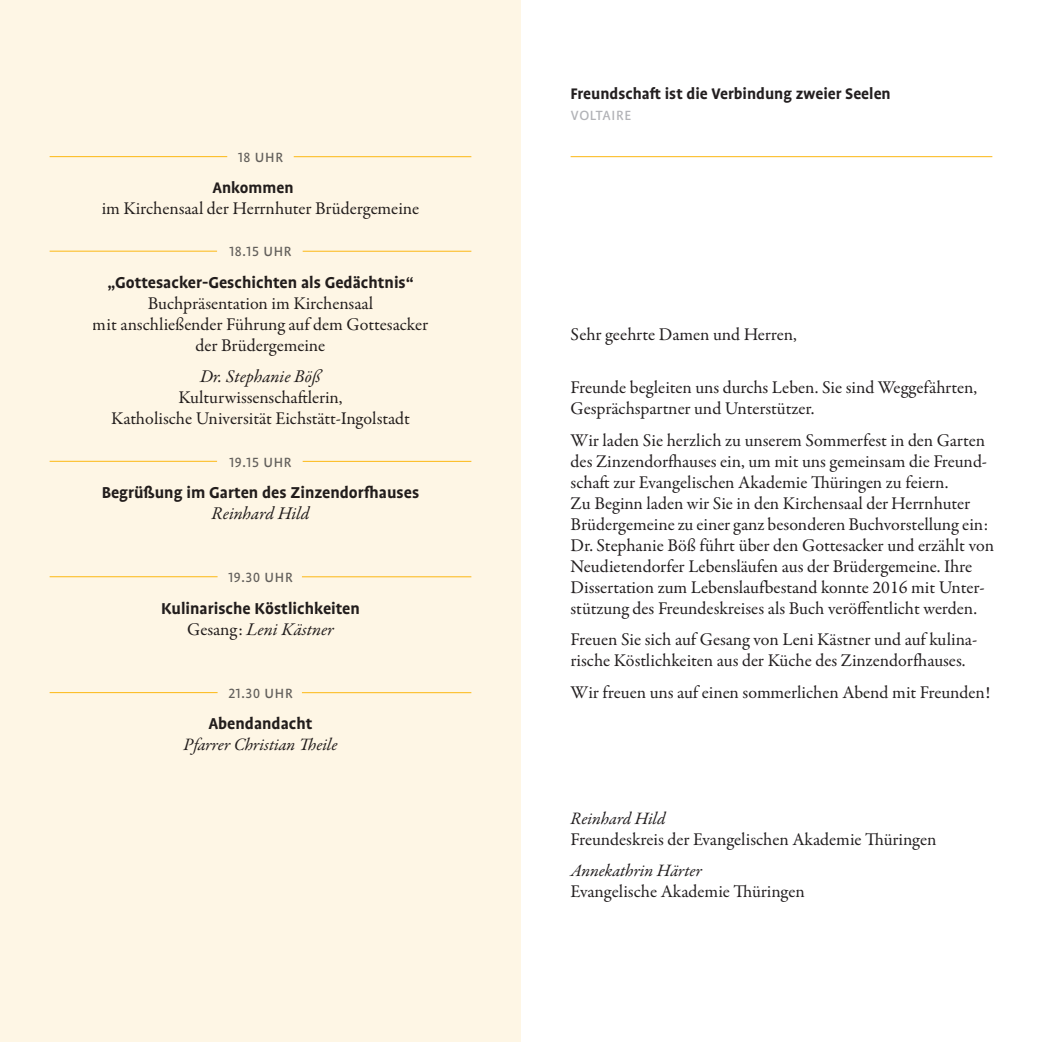
<style>
.page{position:relative;width:1042px;height:1042px;background:#fff}
.page>*{position:absolute;margin:0;border:0;box-sizing:border-box;transform-origin:0 0}
.t1{font:18.03px/21px "Garamond Premr Pro";color:#231f20}
.t2{font:700 18.03px "Profile OT";color:#231f20}
.t3{font:italic 18.03px "Garamond Premr Pro";color:#231f20}
.t4{font:18.03px "Profile OT";color:#636366}
.t5{font:18.03px "Profile OT";color:#b2b3b7}
.t6{font:italic 17.5px "Garamond Premr Pro";letter-spacing:-.005em;color:#231f20}
.t7{font:700 17.5px "Profile OT";color:#231f20}
.s1{font-style:normal}
</style>
<div class="page">
<div style="left:0;top:0;width:521px;height:1042px;background:#fef6e5"></div>
<hr style="left:50px;top:251px;width:167px;height:1px;background:#fcb814">
<hr style="left:303px;top:251px;width:168px;height:1px;background:#fcb814">
<hr style="left:50px;top:576px;width:168px;height:1px;background:#fcb814">
<hr style="left:302px;top:576px;width:169px;height:1px;background:#fcb814">
<hr style="left:50px;top:692px;width:168px;height:1px;background:#fcb814">
<hr style="left:302px;top:692px;width:169px;height:1px;background:#fcb814">
<hr style="left:570px;top:156px;width:422px;height:1px;background:#fcb814">
<hr style="left:50px;top:156px;width:177px;height:1px;background:#fcb814">
<hr style="left:294px;top:156px;width:177px;height:1px;background:#fcb814">
<hr style="left:50px;top:461px;width:167px;height:1px;background:#fcb814">
<hr style="left:303px;top:461px;width:168px;height:1px;background:#fcb814">
<p class="t4" style="left:238px;top:147px;width:47px">18 Uhr</p>
<p class="t7" style="left:212px;top:179px;width:83px">Ankommen</p>
<p class="t1" style="left:102px;top:199px;width:319px">im Kirchensaal der Herrnhuter Brüdergemeine</p>
<p class="t4" style="left:229px;top:241px;width:64px">18.15 Uhr</p>
<p class="t2" style="left:107px;top:273px;width:308px">„Gottesacker-Geschichten als Gedächtnis“</p>
<p class="t1" style="left:93px;top:293px;width:337px;text-align:center">Buchpräsentation im Kirchensaal<br>mit anschließender Führung auf dem Gottesacker der Brüdergemeine</p>
<p class="t3" style="left:200px;top:365px;width:122px">Dr. Stephanie Böß</p>
<p class="t1" style="left:111px;top:388px;width:300px;text-align:center">Kulturwissenschaftlerin,<br>Katholische Universität Eichstätt-Ingolstadt</p>
<p class="t4" style="left:229px;top:451px;width:64px">19.15 Uhr</p>
<p class="t2" style="left:102px;top:483px;width:319px">Begrüßung im Garten des Zinzendorfhauses</p>
<p class="t3" style="left:212px;top:502px;width:99px">Reinhard Hild</p>
<p class="t4" style="left:228px;top:567px;width:66px">19.30 Uhr</p>
<p class="t2" style="left:161px;top:598px;width:200px">Kulinarische Köstlichkeiten</p>
<p class="t3" style="left:187px;top:617px;width:148px"><span class="s1">Gesang:</span> Leni Kästner</p>
<p class="t4" style="left:228px;top:682px;width:66px">21.30 Uhr</p>
<p class="t2" style="left:208px;top:714px;width:106px">Abendandacht</p>
<p class="t6" style="left:183px;top:733px;width:155px">Pfarrer Christian Theile</p>
<p class="t7" style="left:570px;top:84px;width:322px">Freundschaft ist die Verbindung zweier Seelen</p>
<p class="t5" style="left:570px;top:105px;width:62px">Voltaire</p>
<p class="t1" style="left:570px;top:325px;width:228px">Sehr geehrte Damen und Herren,</p>
<p class="t1" style="left:570px;top:377px;width:408px">Freunde begleiten uns durchs Leben. Sie sind Weggefährten,<br>Gesprächspartner und Unterstützer.</p>
<p class="t1" style="left:570px;top:430px;width:425px">Wir laden Sie herzlich zu unserem Sommerfest in den Garten des Zinzendorfhauses ein, um mit uns gemeinsam die Freund&shy;schaft zur Evangelischen Akademie Thüringen zu feiern.<br>Zu Beginn laden wir Sie in den Kirchensaal der Herrnhuter Brüdergemeine zu einer ganz besonderen Buchvorstellung ein:<br>Dr. Stephanie Böß führt über den Gottesacker und erzählt von Neudietendorfer Lebensläufen aus der Brüdergemeine. Ihre Dissertation zum Lebenslaufbestand konnte 2016 mit Unter&shy;stützung des Freundeskreises als Buch veröffentlicht werden.</p>
<p class="t1" style="left:570px;top:629px;width:407px">Freuen Sie sich auf Gesang von Leni Kästner und auf kulina&shy;rische Köstlichkeiten aus der Küche des Zinzendorfhauses.</p>
<p class="t1" style="left:570px;top:682px;width:421px">Wir freuen uns auf einen sommerlichen Abend mit Freunden!</p>
<p class="t6" style="left:570px;top:807px;width:96px">Reinhard Hild</p>
<p class="t1" style="left:570px;top:829px;width:367px">Freundeskreis der Evangelischen Akademie Thüringen</p>
<p class="t6" style="left:570px;top:859px;width:133px">Annekathrin Härter</p>
<p class="t1" style="left:570px;top:881px;width:236px">Evangelische Akademie Thüringen</p>
</div>
